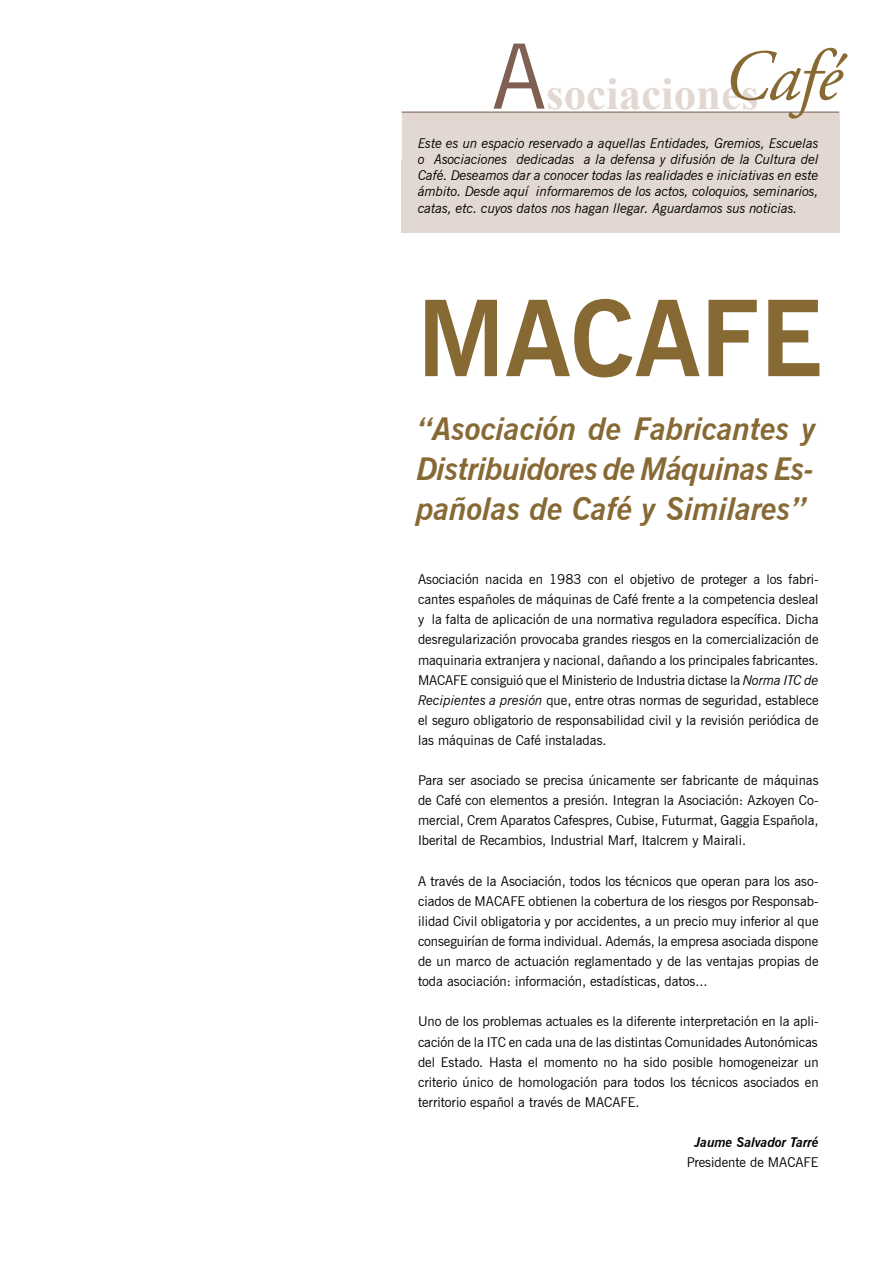
<style>
.page{position:relative;width:893px;height:1263px;background:#fff}
.page>*{position:absolute;margin:0;border:0;box-sizing:border-box;transform-origin:0 0}
.envelope_return{font:700 105px "News Gothic BT";color:#876934}
.t1{font:italic 72px "Adobe Garamond";color:#876934}
.t2{font:700 45px "Times New Roman";color:#e2d8d1}
.envelope_return-2{font:italic 700 31.5px/39.8px "News Gothic BT";letter-spacing:-.015em;color:#876934;text-align:justify}
.envelope_return-3{font:13.5px/20.1px "News Gothic BT";color:#000;text-align:justify}
.Body_Text_Indent_3{font:italic 13.5px/16.2px "News Gothic BT";letter-spacing:-.01em;color:#000;text-align:justify}
.envelope_return-4{font:italic 700 13.5px "News Gothic BT";color:#000}
.s1{font-family:"News Gothic BT";font-weight:400;font-size:90px;color:#7f6052}
.s2{font-style:italic}
</style>
<div class="page">
<div style="left:402px;top:120px;width:438px;height:113px;background:#e2d8d1"></div>
<div style="left:53px;top:112px;width:787px;height:12px;background:#e2d8d1"></div>
<hr style="left:53px;top:112px;width:786px;height:1px;background:#7f6052">
<div style="left:4px;top:77px;width:396px;height:81px;background:#fff"></div>
<p class="t2" style="left:492px;top:62px;width:268px"><span class="s1">A</span>sociaciones</p>
<p class="Body_Text_Indent_3" style="left:418px;top:135px;width:402px">Este es un espacio reservado a aquellas Entidades, Gremios, Escuelas o Asociaciones dedicadas a la defensa y difusión de la Cultura del Café. Deseamos dar a conocer todas las realidades e iniciativas en este ámbito. Desde aquí informaremos de los actos, coloquios, seminarios, catas, etc. cuyos datos nos hagan llegar. Aguardamos sus noticias.</p>
<p class="t1" style="left:723px;top:38px;width:119px">Café</p>
<p class="envelope_return" style="left:417px;top:275px;width:407px">MACAFE</p>
<p class="envelope_return-2" style="left:417px;top:409px;width:401px">“Asociación de Fabricantes y Distribuidores de Máquinas Es&shy;pañolas de Café y Similares”</p>
<p class="envelope_return-3" style="left:418px;top:569px;width:402px">Asociación nacida en 1983 con el objetivo de proteger a los fabri&shy;cantes españoles de máquinas de Café frente a la competencia desleal y la falta de aplicación de una normativa reguladora específica. Dicha desregularización provocaba grandes riesgos en la comercialización de maquinaria extranjera y nacional, dañando a los principales fabricantes.<br>MACAFE consiguió que el Ministerio de Industria dictase la <span class="s2">Norma ITC de Recipientes a presión</span> que, entre otras normas de seguridad, establece el seguro obligatorio de responsabilidad civil y la revisión periódica de las máquinas de Café instaladas.</p>
<p class="envelope_return-3" style="left:418px;top:770px;width:402px">Para ser asociado se precisa únicamente ser fabricante de máquinas de Café con elementos a presión. Integran la Asociación: Azkoyen Co&shy;mercial, Crem Aparatos Cafespres, Cubise, Futurmat, Gaggia Española, Iberital de Recambios, Industrial Marf, Italcrem y Mairali.</p>
<p class="envelope_return-3" style="left:418px;top:871px;width:402px">A través de la Asociación, todos los técnicos que operan para los aso&shy;ciados de MACAFE obtienen la cobertura de los riesgos por Responsab&shy;ilidad Civil obligatoria y por accidentes, a un precio muy inferior al que conseguirían de forma individual. Además, la empresa asociada dispone de un marco de actuación reglamentado y de las ventajas propias de toda asociación: información, estadísticas, datos...</p>
<p class="envelope_return-3" style="left:418px;top:1011px;width:402px">Uno de los problemas actuales es la diferente interpretación en la apli&shy;cación de la ITC en cada una de las distintas Comunidades Autonómicas del Estado. Hasta el momento no ha sido posible homogeneizar un criterio único de homologación para todos los técnicos asociados en territorio español a través de MACAFE.</p>
<p class="envelope_return-4" style="left:694px;top:1134px;width:126px">Jaume Salvador Tarré</p>
<p class="envelope_return-3" style="left:687px;top:1152px;width:133px">Presidente de MACAFE</p>
</div>
